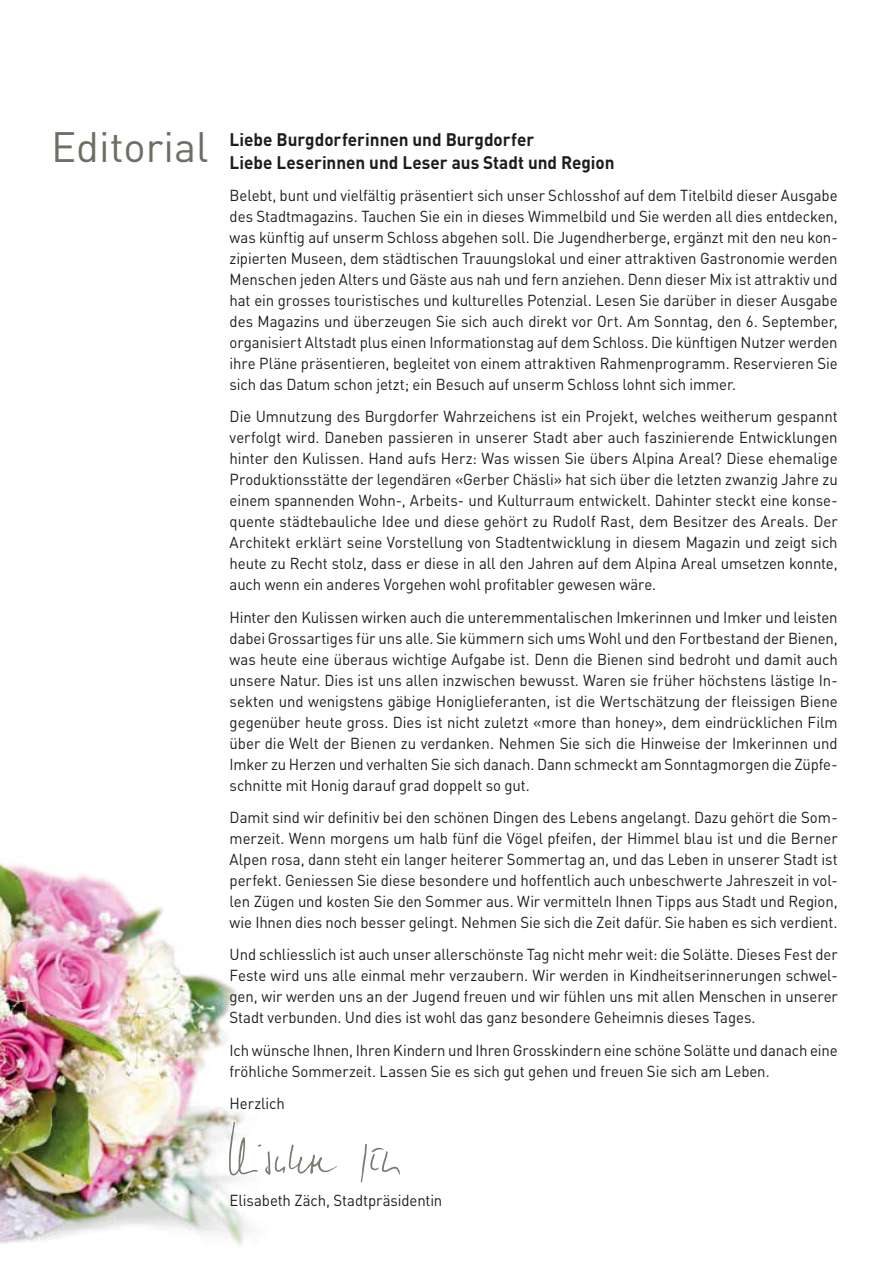
<style>
.page{position:relative;width:893px;height:1263px;background:#fff}
.page>*{position:absolute;margin:0;border:0;box-sizing:border-box;transform-origin:0 0}
.t1{font:42px "DINOT";color:#6f6e64}
.t2{font:700 18px/22.5px "DINOT";color:#1d1d1b;scale:.95 1}
.t3{font:15.75px/21px "DINOT";letter-spacing:-.01em;color:#1d1d1b;text-align:justify;scale:.95 1}
</style>
<div class="page">
<img style="left:0;top:863px;width:252px;height:383px">
<svg style="left:361px;top:1144px;width:39px;height:38px"></svg>
<svg style="left:229px;top:1122px;width:108px;height:53px"></svg>
<h1 class="t1" style="left:51px;top:120px;width:159px">Editorial</h1>
<p class="t2" style="left:230px;top:128px;width:407px">Liebe Burgdorferinnen und Burgdorfer<br>Liebe Leserinnen und Leser aus Stadt und Region</p>
<p class="t3" style="left:230px;top:185px;width:642px">Belebt, bunt und vielfältig präsentiert sich unser Schlosshof auf dem Titelbild dieser Ausgabe des Stadtmagazins. Tauchen Sie ein in dieses Wimmelbild und Sie werden all dies entdecken, was künftig auf unserm Schloss abgehen soll. Die Jugendherberge, ergänzt mit den neu kon&shy;zipierten Museen, dem städtischen Trauungslokal und einer attraktiven Gastronomie werden Menschen jeden Alters und Gäste aus nah und fern anziehen. Denn dieser Mix ist attraktiv und hat ein grosses touristisches und kulturelles Potenzial. Lesen Sie darüber in dieser Ausgabe des Magazins und überzeugen Sie sich auch direkt vor Ort. Am Sonntag, den 6. September, organisiert Altstadt plus einen Informationstag auf dem Schloss. Die künftigen Nutzer werden ihre Pläne präsentieren, begleitet von einem attraktiven Rahmenprogramm. Reservieren Sie sich das Datum schon jetzt; ein Besuch auf unserm Schloss lohnt sich immer.</p>
<p class="t3" style="left:230px;top:406px;width:642px">Die Umnutzung des Burgdorfer Wahrzeichens ist ein Projekt, welches weitherum gespannt verfolgt wird. Daneben passieren in unserer Stadt aber auch faszinierende Entwicklungen hinter den Kulissen. Hand aufs Herz: Was wissen Sie übers Alpina Areal? Diese ehemalige Produktionsstätte der legendären «Gerber Chäsli» hat sich über die letzten zwanzig Jahre zu einem spannenden Wohn-, Arbeits- und Kulturraum entwickelt. Dahinter steckt eine konse&shy;quente städtebauliche Idee und diese gehört zu Rudolf Rast, dem Besitzer des Areals. Der Architekt erklärt seine Vorstellung von Stadtentwicklung in diesem Magazin und zeigt sich heute zu Recht stolz, dass er diese in all den Jahren auf dem Alpina Areal umsetzen konnte, auch wenn ein anderes Vorgehen wohl profitabler gewesen wäre.</p>
<p class="t3" style="left:230px;top:606px;width:642px">Hinter den Kulissen wirken auch die unteremmentalischen Imkerinnen und Imker und leisten dabei Grossartiges für uns alle. Sie kümmern sich ums Wohl und den Fortbestand der Bienen, was heute eine überaus wichtige Aufgabe ist. Denn die Bienen sind bedroht und damit auch unsere Natur. Dies ist uns allen inzwischen bewusst. Waren sie früher höchstens lästige In&shy;sekten und wenigstens gäbige Honiglieferanten, ist die Wertschätzung der fleissigen Biene gegenüber heute gross. Dies ist nicht zuletzt «more than honey», dem eindrücklichen Film über die Welt der Bienen zu verdanken. Nehmen Sie sich die Hinweise der Imkerinnen und Imker zu Herzen und verhalten Sie sich danach. Dann schmeckt am Sonntagmorgen die Züpfe&shy;schnitte mit Honig darauf grad doppelt so gut.</p>
<p class="t3" style="left:230px;top:806px;width:642px">Damit sind wir definitiv bei den schönen Dingen des Lebens angelangt. Dazu gehört die Som&shy;merzeit. Wenn morgens um halb fünf die Vögel pfeifen, der Himmel blau ist und die Berner Alpen rosa, dann steht ein langer heiterer Sommertag an, und das Leben in unserer Stadt ist perfekt. Geniessen Sie diese besondere und hoffentlich auch unbeschwerte Jahreszeit in vol&shy;len Zügen und kosten Sie den Sommer aus. Wir vermitteln Ihnen Tipps aus Stadt und Region, wie Ihnen dies noch besser gelingt. Nehmen Sie sich die Zeit dafür. Sie haben es sich verdient.</p>
<p class="t3" style="left:230px;top:944px;width:642px">Und schliesslich ist auch unser allerschönste Tag nicht mehr weit: die Solätte. Dieses Fest der Feste wird uns alle einmal mehr verzaubern. Wir werden in Kindheitserinnerungen schwel&shy;gen, wir werden uns an der Jugend freuen und wir fühlen uns mit allen Menschen in unserer Stadt verbunden. Und dies ist wohl das ganz besondere Geheimnis dieses Tages.</p>
<p class="t3" style="left:230px;top:1039px;width:641px">Ich wünsche Ihnen, Ihren Kindern und Ihren Grosskindern eine schöne Solätte und danach eine fröhliche Sommerzeit. Lassen Sie es sich gut gehen und freuen Sie sich am Leben.</p>
<p class="t3" style="left:230px;top:1092px;width:60px">Herzlich</p>
<p class="t3" style="left:230px;top:1189px;width:225px">Elisabeth Zäch, Stadtpräsidentin</p>
</div>
